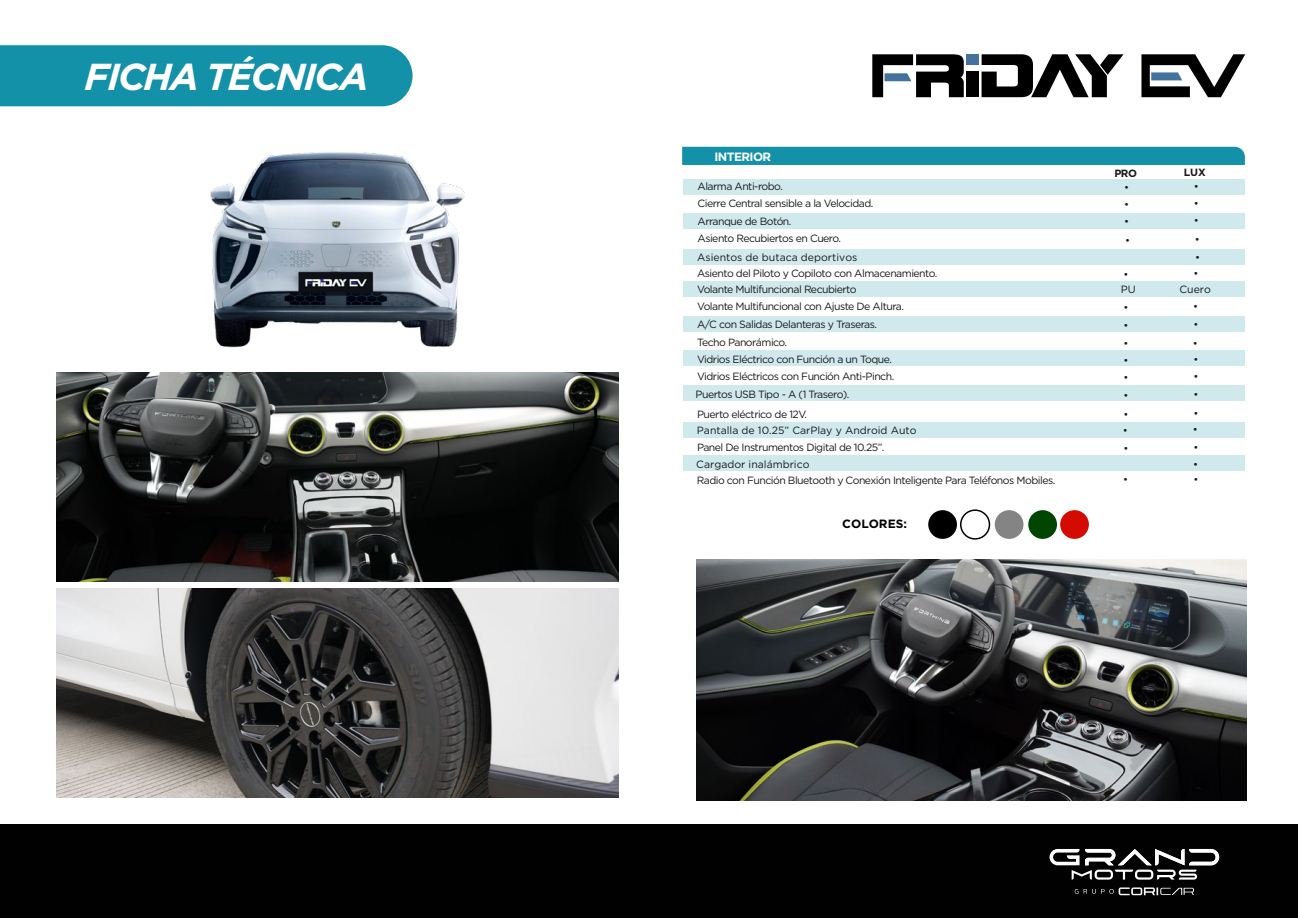
<style>
.page{position:relative;width:1298px;height:918px;background:#fff}
.page>*{position:absolute;margin:0;border:0;box-sizing:border-box;transform-origin:0 0}
.t1{font:italic 700 37.5px "Gotham";letter-spacing:-.05em;color:#fff}
.t2{font:700 12px "Gotham";letter-spacing:-.05em;color:#fff}
.t3{font:700 12px "Gotham";color:#000}
.t4{font:10.5px/17.2px "Gotham";letter-spacing:-.05em;color:#18171c}
.t5{font:10.5px "Gotham";color:#18171c}
.t6{font:700 10.5px "Gotham";letter-spacing:-.025em;color:#18171c}
</style>
<div class="page">
<div style="left:0;top:45px;width:412px;height:61px;background:#1391a8"></div>
<div style="left:0;top:824px;width:1298px;height:94px;background:#010101"></div>
<div style="left:682px;top:147px;width:563px;height:18px;background:#1391a8"></div>
<div style="left:683px;top:179px;width:562px;height:16px;background:#d0e9ed"></div>
<div style="left:683px;top:213px;width:562px;height:15px;background:#d0e9ed"></div>
<div style="left:683px;top:249px;width:562px;height:15px;background:#d0e9ed"></div>
<div style="left:683px;top:281px;width:562px;height:15px;background:#d0e9ed"></div>
<div style="left:683px;top:317px;width:562px;height:15px;background:#d0e9ed"></div>
<div style="left:683px;top:351px;width:562px;height:15px;background:#d0e9ed"></div>
<div style="left:683px;top:386px;width:562px;height:15px;background:#d0e9ed"></div>
<div style="left:683px;top:423px;width:562px;height:15px;background:#d0e9ed"></div>
<div style="left:683px;top:455px;width:562px;height:15px;background:#d0e9ed"></div>
<img style="left:697px;top:560px;width:550px;height:240px">
<img style="left:56px;top:589px;width:563px;height:209px">
<img style="left:56px;top:372px;width:563px;height:209px">
<svg style="left:1141px;top:54px;width:104px;height:43px"></svg>
<div style="left:966px;top:72px;width:13px;height:25px;background:#000"></div>
<div style="left:966px;top:54px;width:13px;height:11px;background:#44729e"></div>
<svg style="left:872px;top:54px;width:92px;height:43px"></svg>
<svg style="left:981px;top:54px;width:142px;height:43px"></svg>
<svg style="left:1049px;top:849px;width:170px;height:31px"></svg>
<svg style="left:1074px;top:887px;width:120px;height:8px"></svg>
<img style="left:197px;top:93px;width:268px;height:255px">
<div style="left:928px;top:510px;width:29px;height:29px;background:#000;border-radius:50%"></div>
<div style="left:960px;top:509px;width:30px;height:31px;border:2px solid #000;border-radius:50%"></div>
<div style="left:995px;top:510px;width:28px;height:29px;background:#848484;border-radius:50%"></div>
<div style="left:1028px;top:510px;width:29px;height:29px;background:#004500;border-radius:50%"></div>
<div style="left:1060px;top:510px;width:29px;height:29px;background:#d40b00;border-radius:50%"></div>
<h1 class="t1" style="left:84px;top:52px;width:285px">FICHA TÉCNICA</h1>
<p class="t2" style="left:714px;top:149px;width:58px">INTERIOR</p>
<p class="t4" style="left:697px;top:178px;width:177px">Alarma Anti-robo.<br>Cierre Central sensible a la Velocidad.<br>Arranque de Botón.<br>Asiento Recubiertos en Cuero.</p>
<p class="t4" style="left:697px;top:265px;width:242px;line-height:15.6px">Asiento del Piloto y Copiloto con Almacenamiento.<br>Volante Multifuncional Recubierto</p>
<p class="t4" style="left:695px;top:297px;width:210px;line-height:17.7px">Volante Multifuncional con Ajuste De Altura.<br>A/C con Salidas Delanteras y Traseras.<br>Techo Panorámico.<br>Vidrios Eléctrico con Función a un Toque.<br>Vidrios Eléctricos con Función Anti-Pinch.<br>Puertos USB Tipo - A (1 Trasero).</p>
<p class="t4" style="left:697px;top:405px;width:111px">Puerto eléctrico de 12V.</p>
<p class="t4" style="left:697px;top:439px;width:189px">Panel De Instrumentos Digital de 10.25”.</p>
<p class="t4" style="left:697px;top:472px;width:360px">Radio con Función Bluetooth y Conexión Inteligente Para Teléfonos Mobiles.</p>
<p class="t5" style="left:697px;top:250px;width:162px">Asientos de butaca deportivos</p>
<p class="t5" style="left:697px;top:423px;width:221px">Pantalla de 10.25” CarPlay y Android Auto</p>
<p class="t5" style="left:696px;top:457px;width:115px">Cargador inalámbrico</p>
<p class="t3" style="left:842px;top:516px;width:66px">COLORES:</p>
<p class="t6" style="left:1114px;top:166px;width:24px">PRO</p>
<p class="t6" style="left:1183px;top:166px;width:24px">LUX</p>
<p class="t4" style="left:1194px;top:177px;width:7px;text-align:justify">• • •</p>
<p class="t4" style="left:1195px;top:230px;width:7px;line-height:17.9px">• •</p>
<p class="t4" style="left:1193px;top:264px;width:7px">•</p>
<p class="t4" style="left:1193px;top:297px;width:7px;line-height:18px">• •</p>
<p class="t4" style="left:1193px;top:350px;width:7px;text-align:justify">• • •</p>
<p class="t4" style="left:1193px;top:405px;width:7px">•</p>
<p class="t4" style="left:1193px;top:439px;width:7px">•</p>
<p class="t4" style="left:1124px;top:178px;width:7px;text-align:justify">• • •</p>
<p class="t4" style="left:1125px;top:231px;width:7px">•</p>
<p class="t4" style="left:1123px;top:265px;width:7px">•</p>
<p class="t4" style="left:1123px;top:298px;width:7px;line-height:18px;text-align:justify">• • •</p>
<p class="t4" style="left:1120px;top:280px;width:16px">PU</p>
<p class="t4" style="left:1179px;top:280px;width:33px">Cuero</p>
<p class="t4" style="left:1192px;top:334px;width:7px">•</p>
<p class="t4" style="left:1123px;top:351px;width:7px;text-align:justify">• • •</p>
<p class="t4" style="left:1123px;top:406px;width:7px">•</p>
<p class="t4" style="left:1123px;top:440px;width:7px">•</p>
<p class="t4" style="left:1123px;top:471px;width:7px">•</p>
<p class="t4" style="left:1193px;top:471px;width:7px">•</p>
<p class="t4" style="left:1123px;top:422px;width:7px">•</p>
<p class="t4" style="left:1192px;top:421px;width:7px">•</p>
<p class="t4" style="left:1193px;top:455px;width:7px">•</p>
</div>
